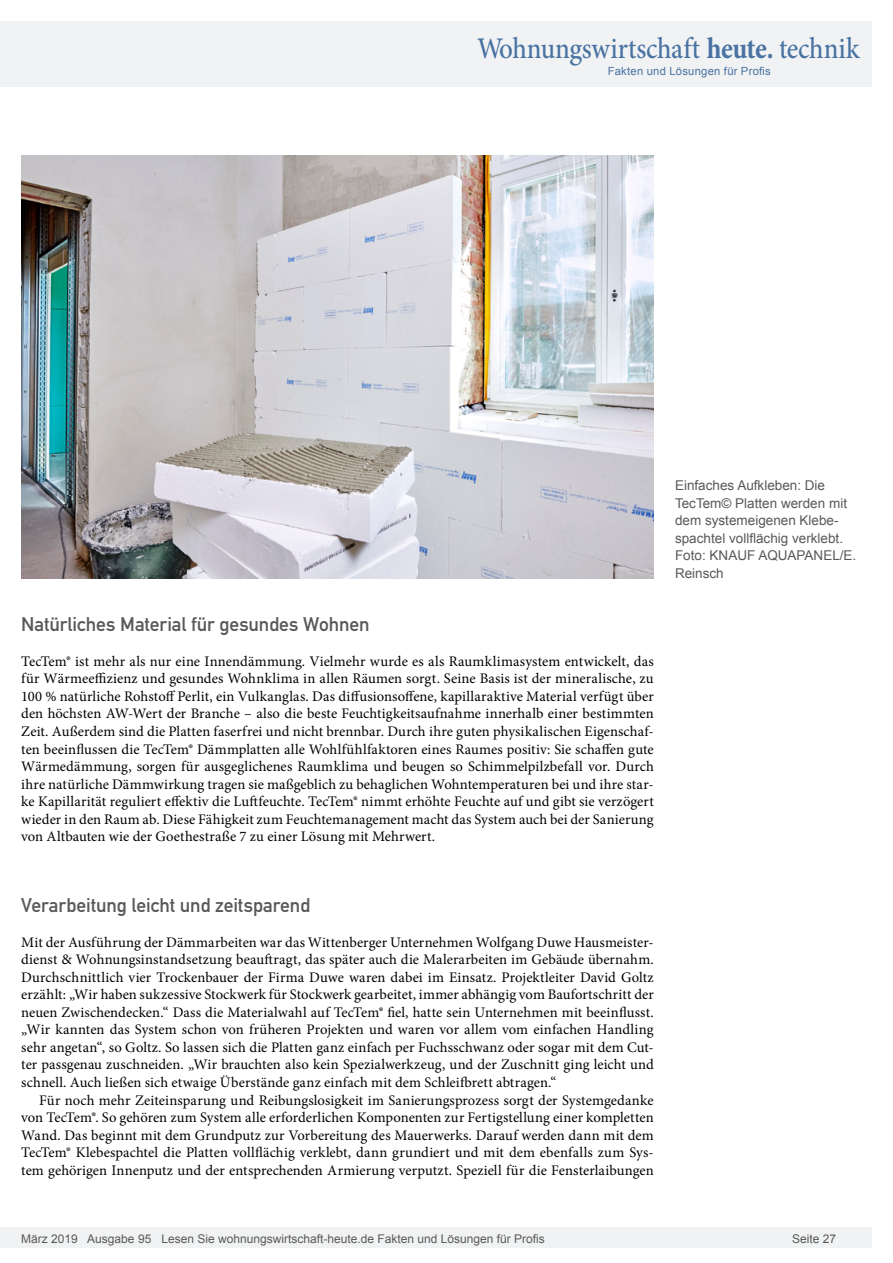
<style>
.page{position:relative;width:893px;height:1263px;background:#fff}
.page>*{position:absolute;margin:0;border:0;box-sizing:border-box;transform-origin:0 0}
.t1{font:500 30px "Minion Pro";letter-spacing:-.01em;color:#4973a3;scale:.9 1}
.t2{font:19.5px "DIN Mittelschrift";letter-spacing:-.005em;color:#595959}
.t3{font:14.7px/17.5px "Minion Pro";letter-spacing:.005em;color:#000;text-align:justify}
.t4{font:13.5px/17.5px "Arial";color:#595959}
.t5{font:12px "Arial";color:#595959}
.t6{font:11.25px "Arial";letter-spacing:.025em;color:#4973a3}
.s1{font-weight:700}
</style>
<div class="page">
<div style="left:0;top:1227px;width:872px;height:20px;background:#f1f2f3"></div>
<div style="left:0;top:21px;width:872px;height:66px;background:#f1f2f3"></div>
<img style="left:21px;top:156px;width:633px;height:422px">
<h1 class="t1" style="left:477px;top:28px;width:426px">Wohnungswirtschaft <span class="s1">heute.</span> technik</h1>
<p class="t6" style="left:608px;top:63px;width:165px">Fakten und Lösungen für Profis</p>
<h2 class="t2" style="left:21px;top:612px;width:350px">Natürliches Material für gesundes Wohnen</h2>
<p class="t3" style="left:21px;top:652px;width:634px">TecTem® ist mehr als nur eine Innendämmung. Vielmehr wurde es als Raumklimasystem entwickelt, das für Wärmeeffizienz und gesundes Wohnklima in allen Räumen sorgt. Seine Basis ist der mineralische, zu 100 % natürliche Rohstoff Perlit, ein Vulkanglas. Das diffusionsoffene, kapillaraktive Material verfügt über den höchsten AW-Wert der Branche – also die beste Feuchtigkeitsaufnahme innerhalb einer bestimmten Zeit. Außerdem sind die Platten faserfrei und nicht brennbar. Durch ihre guten physikalischen Eigenschaf&shy;ten beeinflussen die TecTem® Dämmplatten alle Wohlfühlfaktoren eines Raumes positiv: Sie schaffen gute Wärmedämmung, sorgen für ausgeglichenes Raumklima und beugen so Schimmelpilzbefall vor. Durch ihre natürliche Dämmwirkung tragen sie maßgeblich zu behaglichen Wohntemperaturen bei und ihre star&shy;ke Kapillarität reguliert effektiv die Luftfeuchte. TecTem® nimmt erhöhte Feuchte auf und gibt sie verzögert wieder in den Raum ab. Diese Fähigkeit zum Feuchtemanagement macht das System auch bei der Sanierung von Altbauten wie der Goethestraße 7 zu einer Lösung mit Mehrwert.</p>
<h2 class="t2" style="left:21px;top:893px;width:290px">Verarbeitung leicht und zeitsparend</h2>
<p class="t3" style="left:21px;top:933px;width:634px">Mit der Ausführung der Dämmarbeiten war das Wittenberger Unternehmen Wolfgang Duwe Hausmeister&shy;dienst &amp; Wohnungsinstandsetzung beauftragt, das später auch die Malerarbeiten im Gebäude übernahm.<br>Durchschnittlich vier Trockenbauer der Firma Duwe waren dabei im Einsatz. Projektleiter David Goltz erzählt: „Wir haben sukzessive Stockwerk für Stockwerk gearbeitet, immer abhängig vom Baufortschritt der neuen Zwischendecken.“ Dass die Materialwahl auf TecTem® fiel, hatte sein Unternehmen mit beeinflusst. „Wir kannten das System schon von früheren Projekten und waren vor allem vom einfachen Handling sehr angetan“, so Goltz. So lassen sich die Platten ganz einfach per Fuchsschwanz oder sogar mit dem Cut&shy;ter passgenau zuschneiden. „Wir brauchten also kein Spezialwerkzeug, und der Zuschnitt ging leicht und schnell. Auch ließen sich etwaige Überstände ganz einfach mit dem Schleifbrett abtragen.“</p>
<p class="t3" style="left:21px;top:1091px;width:634px;text-indent:18px">Für noch mehr Zeiteinsparung und Reibungslosigkeit im Sanierungsprozess sorgt der Systemgedanke von TecTem®. So gehören zum System alle erforderlichen Komponenten zur Fertigstellung einer kompletten Wand. Das beginnt mit dem Grundputz zur Vorbereitung des Mauerwerks. Darauf werden dann mit dem TecTem® Klebespachtel die Platten vollflächig verklebt, dann grundiert und mit dem ebenfalls zum Sys&shy;tem gehörigen Innenputz und der entsprechenden Armierung verputzt. Speziell für die Fensterlaibungen</p>
<p class="t4" style="left:675px;top:477px;width:183px">Einfaches Aufkleben: Die<br>TecTem© Platten werden mit dem systemeigenen Klebe&shy;spachtel vollflächig verklebt.<br>Foto: KNAUF AQUAPANEL/E.<br>Reinsch</p>
<p class="t5" style="left:21px;top:1230px;width:525px">März 2019 Ausgabe 95 Lesen Sie wohnungswirtschaft-heute.de Fakten und Lösungen für Profis</p>
<p class="t5" style="left:792px;top:1231px;width:46px">Seite 27</p>
</div>
